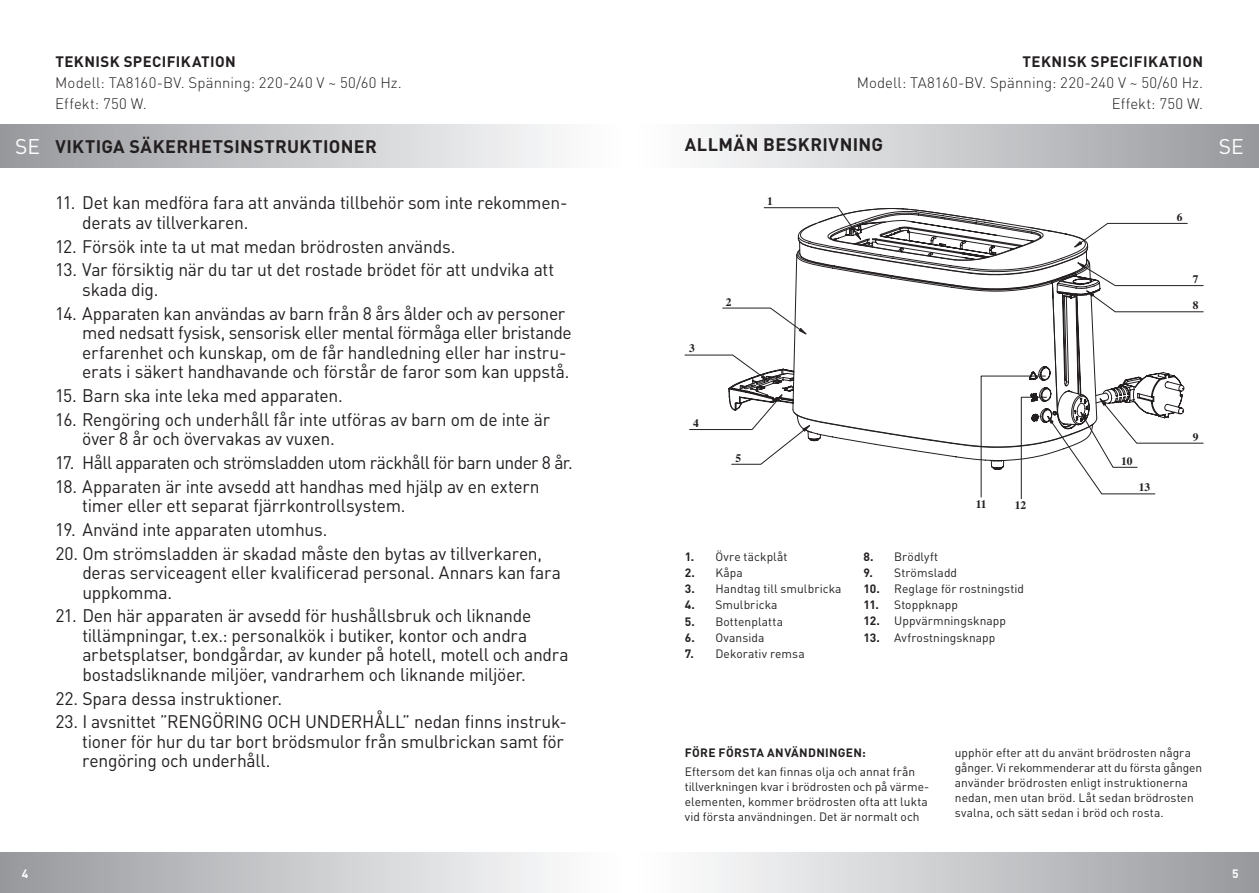
<style>
.page{position:relative;width:1259px;height:893px;background:#fff}
.page>*{position:absolute;margin:0;border:0;box-sizing:border-box;transform-origin:0 0}
.t1{font:21px "DIN Pro";color:#fff}
.t2{font:18px/19.5px "DIN Pro";letter-spacing:-.015em;color:#231f20}
.t3{font:18px "DIN Pro";letter-spacing:-.035em;color:#231f20}
.t4{font:700 18px "DIN Pro";letter-spacing:.02em;color:#231f20}
.t5{font:300 15px/21px "DIN Pro";letter-spacing:.01em;color:#231f20;text-align:right}
.t6{font:700 15px "DIN Pro";letter-spacing:.025em;color:#231f20}
.t7{font:12px/15px "DIN Pro";letter-spacing:.005em;color:#231f20}
.t8{font:700 12px "DIN Pro";letter-spacing:.025em;color:#231f20}
.t9{font:700 12px "DIN Pro";color:#fff}
.t10{font:700 11.4px "Times";color:#231f20}
.s1{font-weight:400;font-size:21px;color:#fff}
.s2{font-weight:700}
</style>
<div class="page">
<div style="left:629px;top:852px;width:630px;height:41px;background:linear-gradient(to right,#fff,#989a9e)"></div>
<div style="left:629px;top:125px;width:630px;height:42px;background:linear-gradient(to right,#fff,#989a9e)"></div>
<div style="left:0;top:852px;width:629px;height:41px;background:linear-gradient(to right,#98999d,#fff)"></div>
<div style="left:0;top:125px;width:628px;height:42px;background:linear-gradient(to right,#98999e,#fff)"></div>
<svg style="left:689px;top:429px;width:39px;height:1px"></svg>
<svg style="left:764px;top:207px;width:75px;height:1px"></svg>
<svg style="left:728px;top:307px;width:64px;height:118px"></svg>
<svg style="left:792px;top:208px;width:189px;height:261px"></svg>
<svg style="left:837px;top:209px;width:366px;height:234px"></svg>
<svg style="left:989px;top:245px;width:6px;height:9px"></svg>
<svg style="left:685px;top:355px;width:84px;height:26px"></svg>
<svg style="left:981px;top:372px;width:203px;height:127px"></svg>
<p class="t6" style="left:55px;top:51px;width:182px">TEKNISK SPECIFIKATION</p>
<p class="t5" style="left:55px;top:71px;width:348px;text-align:left">Modell: TA8160-BV. Spänning: 220-240 V ~ 50/60 Hz.<br>Effekt: 750 W.</p>
<p class="t6" style="left:1022px;top:51px;width:182px">TEKNISK SPECIFIKATION</p>
<p class="t5" style="left:856px;top:71px;width:348px">Modell: TA8160-BV. Spänning: 220-240 V ~ 50/60 Hz.<br>Effekt: 750 W.</p>
<p class="t4" style="left:15px;top:134px;width:363px"><span class="s1">SE</span> VIKTIGA SÄKERHETSINSTRUKTIONER</p>
<p class="t4" style="left:685px;top:133px;width:200px">ALLMÄN BESKRIVNING</p>
<p class="t1" style="left:1219px;top:132px;width:26px">SE</p>
<p class="t2" style="left:82px;top:192px;width:487px;text-indent:-27px">11. Det kan medföra fara att använda tillbehör som inte rekommen&shy;derats av tillverkaren.</p>
<p class="t2" style="left:55px;top:236px;width:402px">12. Försök inte ta ut mat medan brödrosten används.</p>
<p class="t2" style="left:82px;top:259px;width:473px;text-indent:-27px">13. Var försiktig när du tar ut det rostade brödet för att undvika att skada dig.</p>
<p class="t2" style="left:82px;top:303px;width:491px;text-indent:-27px">14. Apparaten kan användas av barn från 8 års ålder och av personer med nedsatt fysisk, sensorisk eller mental förmåga eller bristande erfarenhet och kunskap, om de får handledning eller har instru&shy;erats i säkert handhavande och förstår de faror som kan uppstå.</p>
<p class="t2" style="left:55px;top:385px;width:289px">15. Barn ska inte leka med apparaten.</p>
<p class="t2" style="left:82px;top:409px;width:469px;text-indent:-27px">16. Rengöring och underhåll får inte utföras av barn om de inte är över 8 år och övervakas av vuxen.</p>
<p class="t3" style="left:55px;top:450px;width:519px">17. Håll apparaten och strömsladden utom räckhåll för barn under 8 år.</p>
<p class="t2" style="left:82px;top:476px;width:459px;text-indent:-27px">18. Apparaten är inte avsedd att handhas med hjälp av en extern timer eller ett separat fjärrkontrollsystem.</p>
<p class="t2" style="left:55px;top:519px;width:274px">19. Använd inte apparaten utomhus.</p>
<p class="t2" style="left:82px;top:543px;width:480px;text-indent:-27px">20. Om strömsladden är skadad måste den bytas av tillverkaren, deras serviceagent eller kvalificerad personal. Annars kan fara uppkomma.</p>
<p class="t2" style="left:82px;top:605px;width:488px;text-indent:-27px">21. Den här apparaten är avsedd för hushållsbruk och liknande tillämpningar, t.ex.: personalkök i butiker, kontor och andra arbetsplatser, bondgårdar, av kunder på hotell, motell och andra bostadsliknande miljöer, vandrarhem och liknande miljöer.</p>
<p class="t2" style="left:55px;top:688px;width:228px">22. Spara dessa instruktioner.</p>
<p class="t2" style="left:82px;top:711px;width:486px;text-indent:-27px">23. I avsnittet ”RENGÖRING OCH UNDERHÅLL” nedan finns instruk&shy;tioner för hur du tar bort brödsmulor från smulbrickan samt för rengöring och underhåll.</p>
<p class="t10" style="left:767px;top:190px;width:7px">1</p>
<p class="t10" style="left:689px;top:338px;width:7px">3</p>
<p class="t10" style="left:726px;top:291px;width:7px">2</p>
<p class="t10" style="left:693px;top:412px;width:7px">4</p>
<p class="t10" style="left:735px;top:447px;width:7px">5</p>
<p class="t7" style="left:685px;top:549px;width:104px"><span class="s2">1.</span> Övre täckplåt</p>
<p class="t7" style="left:685px;top:565px;width:60px"><span class="s2">2.</span> Kåpa</p>
<p class="t7" style="left:685px;top:581px;width:158px"><span class="s2">3.</span> Handtag till smulbricka</p>
<p class="t7" style="left:685px;top:597px;width:94px"><span class="s2">4.</span> Smulbricka</p>
<p class="t7" style="left:685px;top:613px;width:100px"><span class="s2">5.</span> Bottenplatta</p>
<p class="t7" style="left:685px;top:629px;width:81px"><span class="s2">6.</span> Ovansida</p>
<p class="t7" style="left:685px;top:645px;width:122px"><span class="s2">7.</span> Dekorativ remsa</p>
<p class="t10" style="left:976px;top:493px;width:12px">11</p>
<p class="t10" style="left:1014px;top:494px;width:13px">12</p>
<p class="t7" style="left:863px;top:549px;width:76px"><span class="s2">8.</span> Brödlyft</p>
<p class="t7" style="left:863px;top:565px;width:95px"><span class="s2">9.</span> Strömsladd</p>
<p class="t7" style="left:863px;top:581px;width:162px"><span class="s2">10.</span> Reglage för rostningstid</p>
<p class="t7" style="left:863px;top:597px;width:96px"><span class="s2">11.</span> Stoppknapp</p>
<p class="t7" style="left:863px;top:613px;width:144px"><span class="s2">12.</span> Uppvärmningsknapp</p>
<p class="t7" style="left:863px;top:629px;width:133px"><span class="s2">13.</span> Avfrostningsknapp</p>
<p class="t10" style="left:1177px;top:206px;width:7px">6</p>
<p class="t10" style="left:1192px;top:268px;width:7px">7</p>
<p class="t10" style="left:1192px;top:295px;width:7px">8</p>
<p class="t10" style="left:1121px;top:450px;width:13px">10</p>
<p class="t10" style="left:1138px;top:477px;width:13px">13</p>
<p class="t10" style="left:1193px;top:426px;width:7px">9</p>
<p class="t8" style="left:685px;top:744px;width:183px">FÖRE FÖRSTA ANVÄNDNINGEN:</p>
<p class="t7" style="left:685px;top:764px;width:246px">Eftersom det kan finnas olja och annat från tillverkningen kvar i brödrosten och på värme&shy;elementen, kommer brödrosten ofta att lukta vid första användningen. Det är normalt och</p>
<p class="t7" style="left:955px;top:745px;width:249px">upphör efter att du använt brödrosten några gånger. Vi rekommenderar att du första gången använder brödrosten enligt instruktionerna nedan, men utan bröd. Låt sedan brödrosten svalna, och sätt sedan i bröd och rosta.</p>
<p class="t9" style="left:22px;top:865px;width:8px">4</p>
<p class="t9" style="left:1232px;top:865px;width:8px">5</p>
</div>
